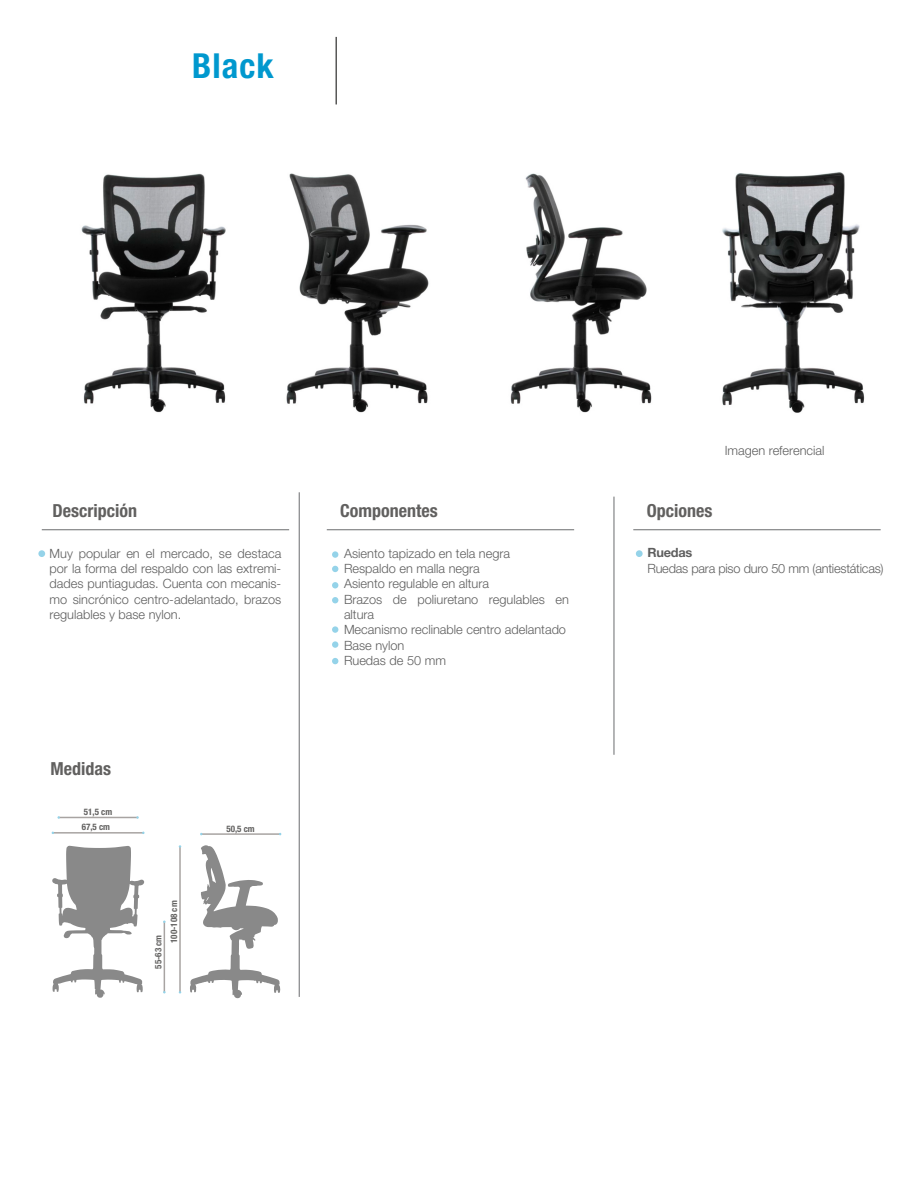
<style>
.page{position:relative;width:918px;height:1188px;background:#fff}
.page>*{position:absolute;margin:0;border:0;box-sizing:border-box;transform-origin:0 0}
.t1{font:700 condensed 34.5px "Helvetica Neue LT Std";letter-spacing:.03em;color:#0098ce}
.t2{font:700 condensed 18px "Helvetica Neue LT Std";color:#61605f}
.t3{font:300 12.75px/15.3px "Helvetica Neue LT Std";color:#5e5e5e;text-align:justify}
.t4{font:300 12.75px "Helvetica Neue LT Std";letter-spacing:-.02em;color:#5e5e5e}
.t5{font:700 12.75px "Helvetica Neue LT Std";letter-spacing:-.02em;color:#5e5e5e}
.t6{font:700 condensed 9px/14.7px "Helvetica Neue LT Std";color:#61605f}
</style>
<div class="page">
<hr style="left:299px;top:492px;width:1px;height:505px;background:#727375">
<hr style="left:613px;top:497px;width:1px;height:258px;background:#727375">
<hr style="left:327px;top:529px;width:247px;height:1px;background:#727375">
<hr style="left:42px;top:529px;width:247px;height:1px;background:#727375">
<div style="left:38px;top:550px;width:7px;height:7px;background:#95d3e9;border-radius:50%"></div>
<hr style="left:633px;top:529px;width:248px;height:1px;background:#727375">
<div style="left:636px;top:550px;width:7px;height:7px;background:#95d3e9;border-radius:50%"></div>
<div style="left:332px;top:551px;width:6px;height:7px;background:#95d3e9;border-radius:50%"></div>
<svg style="left:332px;top:566px;width:6px;height:6px"></svg>
<svg style="left:332px;top:582px;width:6px;height:6px"></svg>
<div style="left:332px;top:626px;width:6px;height:7px;background:#95d3e9;border-radius:50%"></div>
<div style="left:332px;top:641px;width:6px;height:7px;background:#95d3e9;border-radius:50%"></div>
<svg style="left:332px;top:658px;width:6px;height:6px"></svg>
<svg style="left:332px;top:597px;width:6px;height:6px"></svg>
<img style="left:81px;top:173px;width:145px;height:240px">
<img style="left:286px;top:173px;width:143px;height:240px">
<img style="left:510px;top:173px;width:142px;height:240px">
<img style="left:722px;top:172px;width:143px;height:241px">
<hr style="left:53px;top:832px;width:90px;height:2px;background:#a8a4a2">
<hr style="left:201px;top:833px;width:79px;height:2px;background:#a8a4a2">
<hr style="left:59px;top:817px;width:79px;height:1px;background:#a8a4a2">
<hr style="left:179px;top:846px;width:2px;height:146px;background:#a8a4a2">
<hr style="left:164px;top:922px;width:1px;height:70px;background:#a8a4a2">
<svg style="left:52px;top:846px;width:92px;height:152px"></svg>
<svg style="left:190px;top:845px;width:90px;height:153px"></svg>
<hr style="left:335px;top:37px;width:2px;height:67px;background:#585857">
<h1 class="t1" style="left:192px;top:44px;width:83px">Black</h1>
<h2 class="t2" style="left:53px;top:500px;width:86px">Descripción</h2>
<h2 class="t2" style="left:340px;top:500px;width:99px">Componentes</h2>
<p class="t3" style="left:725px;top:443px;width:101px">Imagen referencial</p>
<h2 class="t2" style="left:647px;top:500px;width:67px">Opciones</h2>
<p class="t3" style="left:50px;top:545px;width:233px">Muy popular en el mercado, se destaca por la forma del respaldo con las extremi&shy;dades puntiagudas. Cuenta con mecanis&shy;mo sincrónico centro-adelantado, brazos regulables y base nylon.</p>
<p class="t5" style="left:647px;top:545px;width:46px">Ruedas</p>
<p class="t3" style="left:344px;top:545px;width:226px;text-align:left">Asiento tapizado en tela negra<br>Respaldo en malla negra<br>Asiento regulable en altura<br>Brazos de poliuretano regulables en altura<br>Mecanismo reclinable centro adelantado<br>Base nylon<br>Ruedas de 50 mm</p>
<p class="t4" style="left:647px;top:560px;width:238px">Ruedas para piso duro 50 mm (antiestáticas)</p>
<h2 class="t2" style="left:51px;top:758px;width:62px">Medidas</h2>
<p class="t6" style="left:82px;top:804px;width:32px">51,5 cm<br>67,5 cm</p>
<p class="t6" style="left:151px;top:969px;width:35px;rotate:-90deg">55-63 cm</p>
<p class="t6" style="left:167px;top:943px;width:44px;rotate:-90deg">100-108 cm</p>
<p class="t6" style="left:226px;top:821px;width:30px">50,5 cm</p>
</div>
